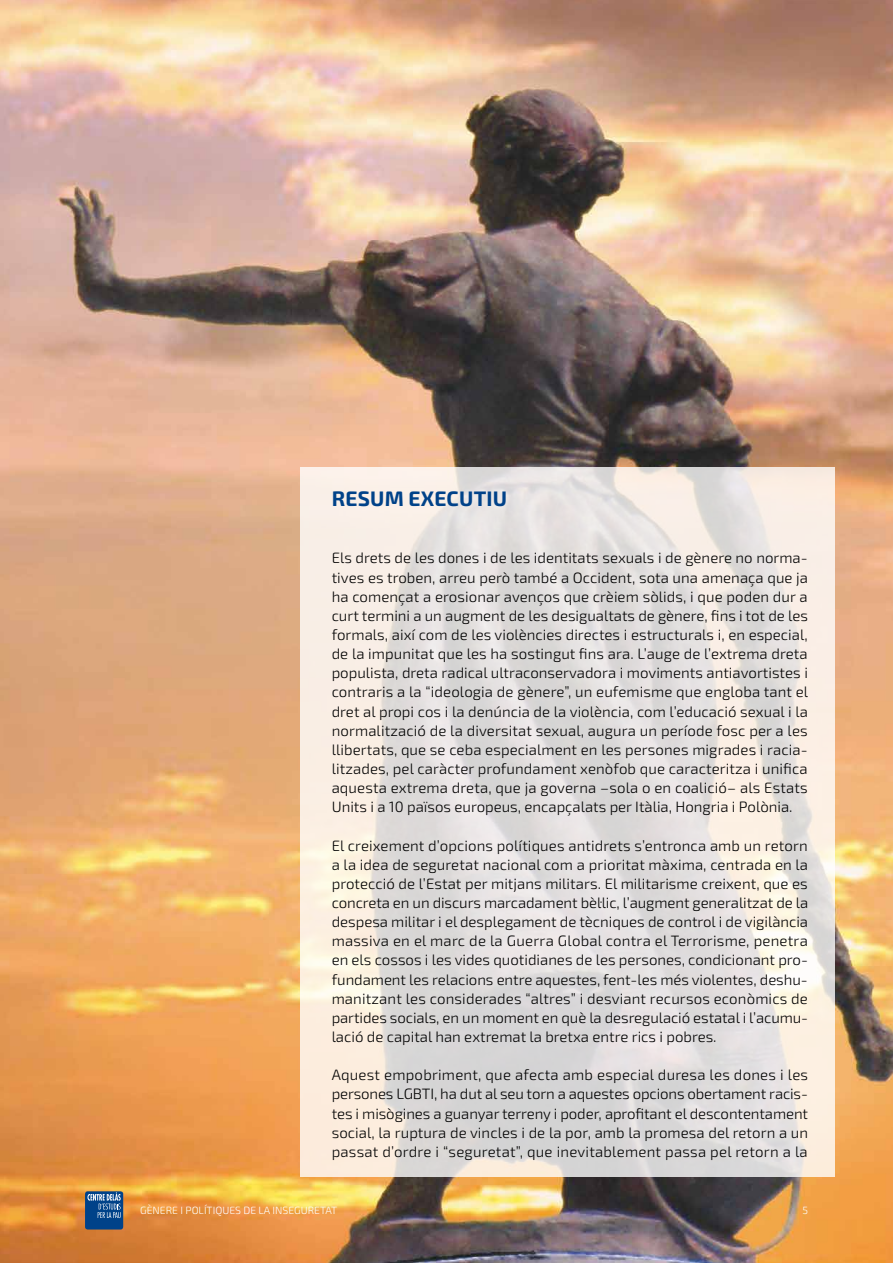
<style>
.page{position:relative;width:893px;height:1263px;background:#fff}
.page>*{position:absolute;margin:0;border:0;box-sizing:border-box;transform-origin:0 0}
.t1{font:700 21px "Exo 2.0";letter-spacing:.01em;color:#004289}
.t2{font:300 15px/19.2px "Exo 2.0";color:#000;text-align:justify}
.t3{font:300 10.5px "Exo 2.0";color:#fff}
</style>
<div class="page">
<img style="left:0;top:0;width:893px;height:1263px">
<svg style="left:301px;top:468px;width:534px;height:709px"></svg>
<div style="left:85px;top:1191px;width:38px;height:38px;background:#004289;border-radius:3px"></div>
<svg style="left:87px;top:1192px;width:34px;height:26px"></svg>
<h1 class="t1" style="left:332px;top:486px;width:177px">RESUM EXECUTIU</h1>
<p class="t2" style="left:332px;top:549px;width:478px">Els drets de les dones i de les identitats sexuals i de gènere no norma&shy;tives es troben, arreu però també a Occident, sota una amenaça que ja ha començat a erosionar avenços que crèiem sòlids, i que poden dur a curt termini a un augment de les desigualtats de gènere, fins i tot de les formals, així com de les violències directes i estructurals i, en especial, de la impunitat que les ha sostingut fins ara. L’auge de l’extrema dreta populista, dreta radical ultraconservadora i moviments antiavortistes i contraris a la “ideologia de gènere”, un eufemisme que engloba tant el dret al propi cos i la denúncia de la violència, com l’educació sexual i la normalització de la diversitat sexual, augura un període fosc per a les llibertats, que se ceba especialment en les persones migrades i racia&shy;litzades, pel caràcter profundament xenòfob que caracteritza i unifica aquesta extrema dreta, que ja governa –sola o en coalició– als Estats Units i a 10 països europeus, encapçalats per Itàlia, Hongria i Polònia.</p>
<p class="t2" style="left:332px;top:836px;width:478px">El creixement d’opcions polítiques antidrets s’entronca amb un retorn a la idea de seguretat nacional com a prioritat màxima, centrada en la protecció de l’Estat per mitjans militars. El militarisme creixent, que es concreta en un discurs marcadament bèl·lic, l’augment generalitzat de la despesa militar i el desplegament de tècniques de control i de vigilància massiva en el marc de la Guerra Global contra el Terrorisme, penetra en els cossos i les vides quotidianes de les persones, condicionant pro&shy;fundament les relacions entre aquestes, fent-les més violentes, deshu&shy;manitzant les considerades “altres” i desviant recursos econòmics de partides socials, en un moment en què la desregulació estatal i l’acumu&shy;lació de capital han extremat la bretxa entre rics i pobres.</p>
<p class="t2" style="left:332px;top:1066px;width:478px">Aquest empobriment, que afecta amb especial duresa les dones i les persones LGBTI, ha dut al seu torn a aquestes opcions obertament racis&shy;tes i misògines a guanyar terreny i poder, aprofitant el descontentament social, la ruptura de vincles i de la por, amb la promesa del retorn a un passat d’ordre i “seguretat”, que inevitablement passa pel retorn a la</p>
<p class="t3" style="left:140px;top:1204px;width:199px">GÈNERE I POLÍTIQUES DE LA INSEGURETAT</p>
<p class="t3" style="left:802px;top:1204px;width:7px">5</p>
</div>
